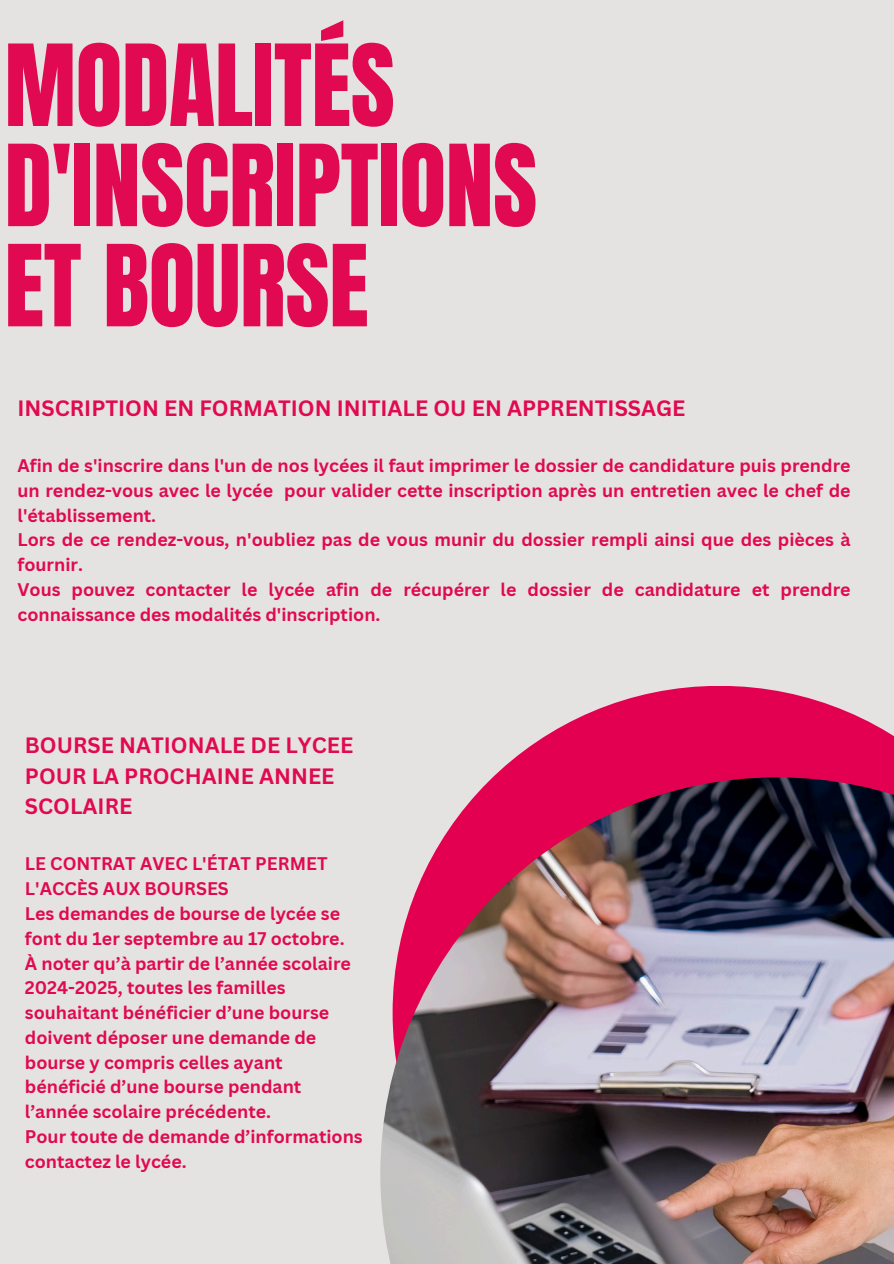
<style>
.page{position:relative;width:894px;height:1264px;background:#fff}
.page>*{position:absolute;margin:0;border:0;box-sizing:border-box;transform-origin:0 0}
.t1{font:96px/100.2px "Anton";letter-spacing:-.005em;color:#e10951}
.t2{font:700 21.6px/30.3px "Canva Sans";color:#e10951}
.t3{font:700 17.85px/24.8px "Canva Sans";color:#e10951}
</style>
<div class="page">
<div style="left:0;top:0;width:893px;height:1263px;background:#e4e3e2"></div>
<svg style="left:493px;top:686px;width:400px;height:91px;fill:#e40050"></svg>
<img style="left:380px;top:777px;width:513px;height:486px">
<h2 class="t1" style="left:4px;top:37px;width:534px">MODALITÉS<br>D'INSCRIPTIONS<br>ET BOURSE</h2>
<p class="t2" style="left:18px;top:392px;width:669px">INSCRIPTION EN FORMATION INITIALE OU EN APPRENTISSAGE</p>
<p class="t3" style="left:18px;top:453px;width:834px;text-align:justify">Afin de s'inscrire dans l'un de nos lycées il faut imprimer le dossier de candidature puis prendre un rendez-vous avec le lycée pour valider cette inscription après un entretien avec le chef de l'établissement.</p>
<p class="t3" style="left:18px;top:527px;width:834px">Lors de ce rendez-vous, n'oubliez pas de vous munir du dossier rempli ainsi que des pièces à fournir.</p>
<h2 class="t3" style="left:18px;top:576px;width:834px">Vous pouvez contacter le lycée afin de récupérer le dossier de candidature et prendre connaissance des modalités d'inscription.</h2>
<p class="t2" style="left:25px;top:730px;width:330px">BOURSE NATIONALE DE LYCEE<br>POUR LA PROCHAINE ANNEE<br>SCOLAIRE</p>
<p class="t3" style="left:25px;top:851px;width:304px">LE CONTRAT AVEC L'ÉTAT PERMET<br>L'ACCÈS AUX BOURSES</p>
<p class="t3" style="left:25px;top:900px;width:321px">Les demandes de bourse de lycée se font du 1er septembre au 17 octobre.</p>
<p class="t3" style="left:25px;top:950px;width:327px">À noter qu’à partir de l’année scolaire<br>2024-2025, toutes les familles souhaitant bénéficier d’une bourse doivent déposer une demande de bourse y compris celles ayant bénéficié d’une bourse pendant l’année scolaire précédente.</p>
<p class="t3" style="left:25px;top:1123px;width:339px">Pour toute de demande d’informations contactez le lycée.</p>
</div>
